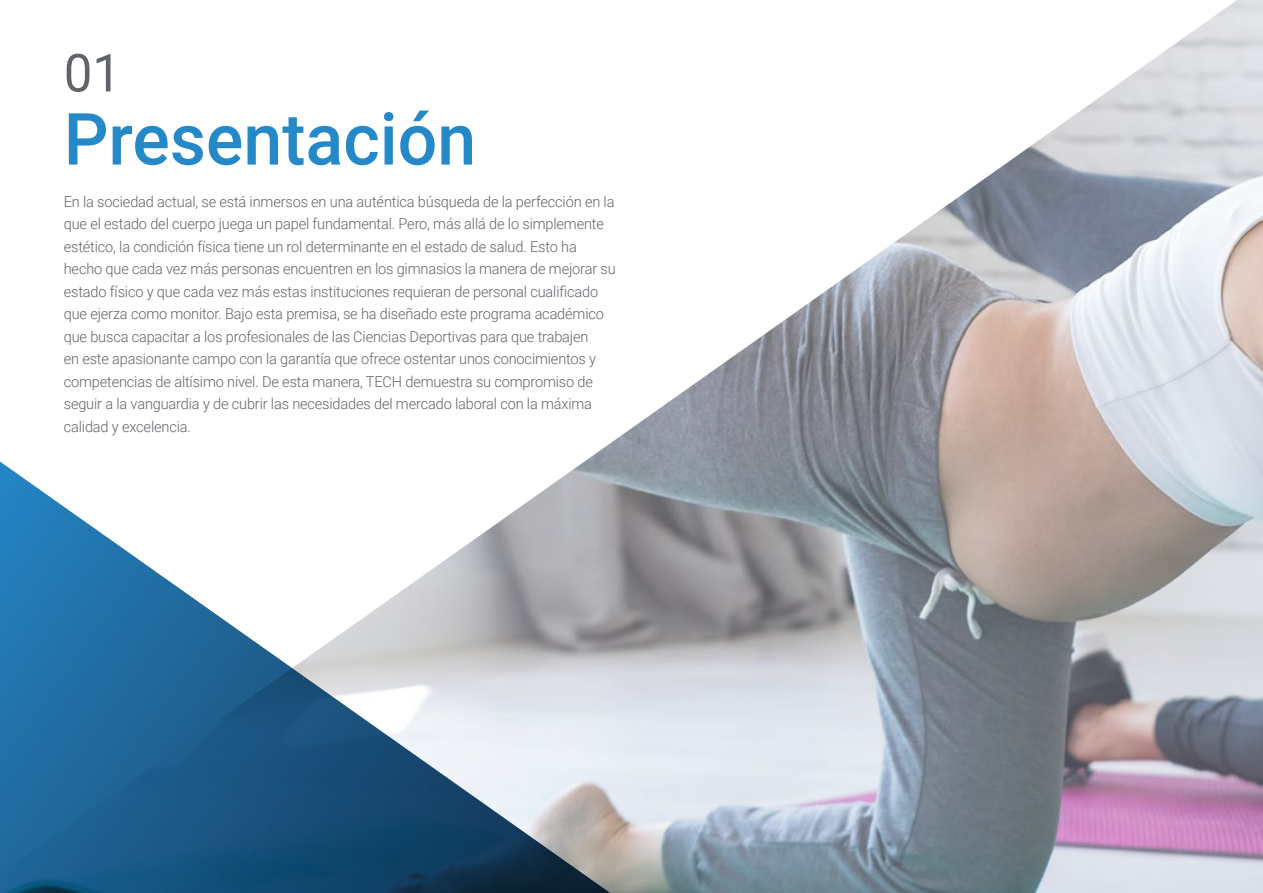
<style>
.page{position:relative;width:1263px;height:893px;background:#fff}
.page>*{position:absolute;margin:0;border:0;box-sizing:border-box;transform-origin:0 0}
.t1{font:500 72px "Roboto";color:#2488c9}
.t2{font:52.5px "Roboto";color:#61646a}
.t3{font:300 15px/22.5px "Roboto";letter-spacing:-.01em;color:#61646a}
</style>
<div class="page">
<img style="left:607px;top:0;width:656px;height:893px">
<svg style="left:0;top:446px;width:640px;height:447px"></svg>
<h2 class="t2" style="left:64px;top:36px;width:59px">01</h2>
<h1 class="t1" style="left:64px;top:89px;width:414px">Presentación</h1>
<p class="t3" style="left:64px;top:189px;width:553px">En la sociedad actual, se está inmersos en una auténtica búsqueda de la perfección en la que el estado del cuerpo juega un papel fundamental. Pero, más allá de lo simplemente estético, la condición física tiene un rol determinante en el estado de salud. Esto ha hecho que cada vez más personas encuentren en los gimnasios la manera de mejorar su estado físico y que cada vez más estas instituciones requieran de personal cualificado que ejerza como monitor. Bajo esta premisa, se ha diseñado este programa académico que busca capacitar a los profesionales de las Ciencias Deportivas para que trabajen<br>en este apasionante campo con la garantía que ofrece ostentar unos conocimientos y competencias de altísimo nivel. De esta manera, TECH demuestra su compromiso de seguir a la vanguardia y de cubrir las necesidades del mercado laboral con la máxima calidad y excelencia.</p>
</div>
